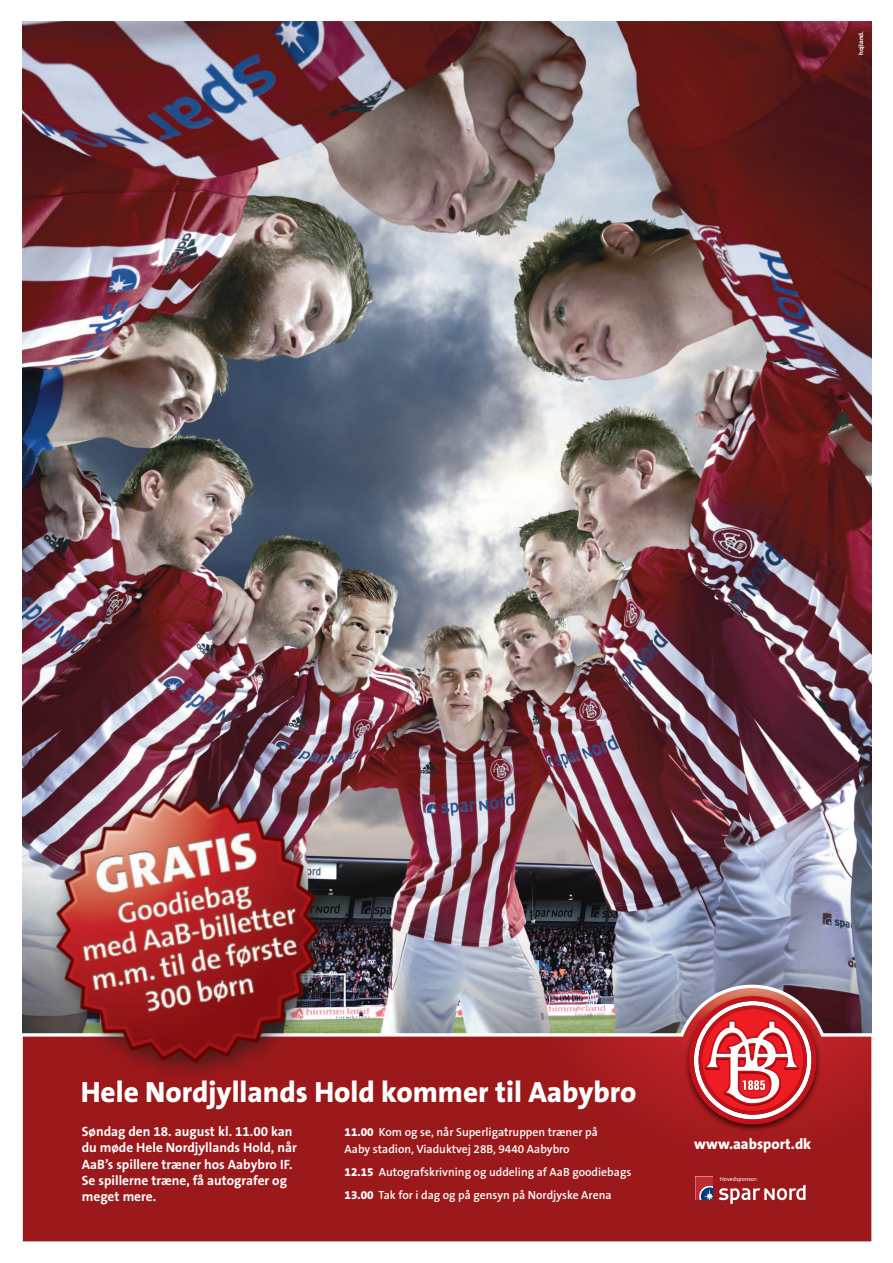
<style>
.page{position:relative;width:893px;height:1263px;background:#fff}
.page>*{position:absolute;margin:0;border:0;box-sizing:border-box;transform-origin:0 0}
.t1{font:800 29.4px "The Sans B8";color:#fff}
.t2{font:800 14.85px "The Sans B8";color:#fff}
.t3{font:700 13.5px/16.2px "The Sans B7";color:#fff}
.t4{font:600 11.85px/17px "The Sans B6";color:#fff}
.t5{font:700 6.3px "Helvetica Neue";color:#fff}
.t6{font:5.85px "The Sans B5 Plain";color:#fff}
.s1{font-family:"The Sans B8";font-weight:800}
</style>
<div class="page">
<img style="left:23px;top:21px;width:848px;height:962px">
<svg style="left:22px;top:983px;width:850px;height:259px;background:#9d2c2f"></svg>
<div style="left:684px;top:994px;width:138px;height:139px;background:#231f20;opacity:.75"></div>
<svg style="left:689px;top:996px;width:127px;height:128px"></svg>
<svg style="left:695px;top:1176px;width:18px;height:24px"></svg>
<svg style="left:719px;top:1185px;width:86px;height:19px"></svg>
<img style="left:28px;top:761px;width:341px;height:358px">
<p class="t5" style="left:856px;top:55px;width:25px;rotate:-90deg">hojland.</p>
<h1 class="t1" style="left:81px;top:1076px;width:557px">Hele Nordjyllands Hold kommer til Aabybro</h1>
<p class="t3" style="left:82px;top:1124px;width:217px">Søndag den 18. august kl. 11.00 kan du møde Hele Nordjyllands Hold, når<br>AaB’s spillere træner hos Aabybro IF.<br>Se spillerne træne, få autografer og meget mere.</p>
<p class="t4" style="left:345px;top:1124px;width:255px"><span class="s1">11.00</span> Kom og se, når Superligatruppen træner på<br>Aaby stadion, Viaduktvej 28B, 9440 Aabybro</p>
<p class="t4" style="left:345px;top:1161px;width:288px;line-height:23.2px"><span class="s1">12.15</span> Autografskrivning og uddeling af AaB goodiebags<br><span class="s1">13.00</span> Tak for i dag og på gensyn på Nordjyske Arena</p>
<p class="t2" style="left:694px;top:1136px;width:119px">www.aabsport.dk</p>
<p class="t6" style="left:720px;top:1176px;width:39px">Hovedsponsor:</p>
</div>
